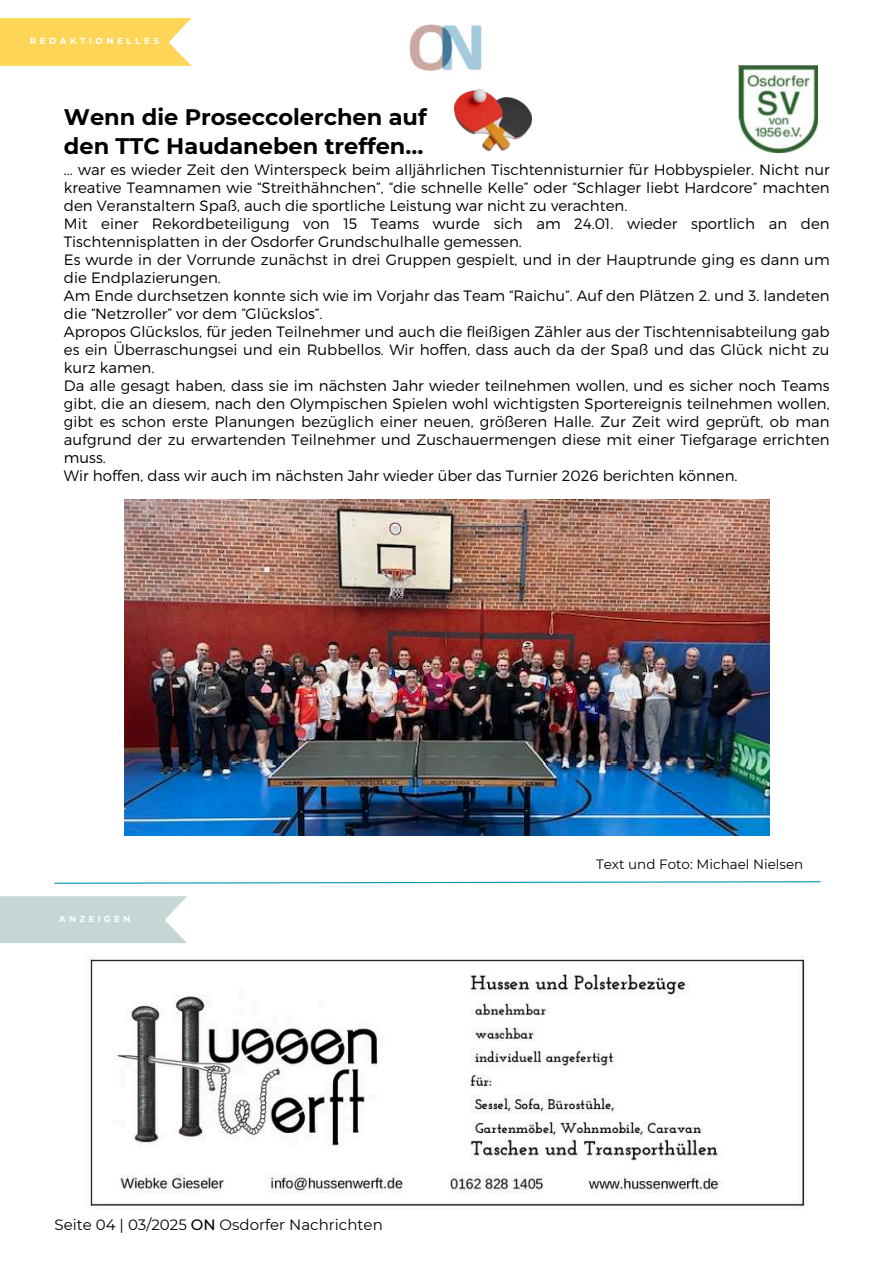
<style>
.page{position:relative;width:894px;height:1264px;background:#fff}
.page>*{position:absolute;margin:0;border:0;box-sizing:border-box;transform-origin:0 0}
.t1{font:700 22.5px/29.2px "Montserrat";color:#000}
.t2{font:300 15px/18px "Montserrat";color:#000}
.t3{font:15px "Montserrat";color:#000}
.t4{font:13.5px "Montserrat";color:#000}
.t5{font:700 8.7px "Montserrat";letter-spacing:.4em;color:#fff}
.t6{font:700 8.55px "Montserrat";letter-spacing:.4em;color:#fff}
.s1{font-weight:500}
</style>
<div class="page">
<img style="left:409px;top:24px;width:73px;height:47px">
<img style="left:86px;top:955px;width:720px;height:251px">
<img style="left:124px;top:499px;width:645px;height:337px">
<img style="left:738px;top:66px;width:79px;height:86px">
<svg style="left:0;top:896px;width:187px;height:47px;background:#c7d9d7"></svg>
<svg style="left:54px;top:881px;width:767px;height:3px"></svg>
<svg style="left:0;top:18px;width:191px;height:48px;background:#ffd761"></svg>
<img style="left:454px;top:89px;width:77px;height:61px">
<p class="t5" style="left:30px;top:36px;width:131px">REDAKTIONELLES</p>
<h1 class="t1" style="left:64px;top:102px;width:364px">Wenn die Proseccolerchen auf den TTC Haudaneben treffen…</h1>
<p class="t2" style="left:64px;top:160px;width:767px">... war es wieder Zeit den Winterspeck beim alljährlichen Tischtennisturnier für Hobbyspieler. Nicht nur kreative Teamnamen wie “Streithähnchen”, “die schnelle Kelle” oder “Schlager liebt Hardcore” machten den Veranstaltern Spaß, auch die sportliche Leistung war nicht zu verachten.<br>Mit einer Rekordbeteiligung von 15 Teams wurde sich am 24.01. wieder sportlich an den Tischtennisplatten in der Osdorfer Grundschulhalle gemessen.<br>Es wurde in der Vorrunde zunächst in drei Gruppen gespielt, und in der Hauptrunde ging es dann um die Endplazierungen.<br>Am Ende durchsetzen konnte sich wie im Vorjahr das Team “Raichu”. Auf den Plätzen 2. und 3. landeten die “Netzroller” vor dem “Glückslos”.<br>Apropos Glückslos, für jeden Teilnehmer und auch die fleißigen Zähler aus der Tischtennisabteilung gab es ein Überraschungsei und ein Rubbellos. Wir hoffen, dass auch da der Spaß und das Glück nicht zu kurz kamen.<br>Da alle gesagt haben, dass sie im nächsten Jahr wieder teilnehmen wollen, und es sicher noch Teams gibt, die an diesem, nach den Olympischen Spielen wohl wichtigsten Sportereignis teilnehmen wollen, gibt es schon erste Planungen bezüglich einer neuen, größeren Halle. Zur Zeit wird geprüft, ob man aufgrund der zu erwartenden Teilnehmer und Zuschauermengen diese mit einer Tiefgarage errichten muss.<br>Wir hoffen, dass wir auch im nächsten Jahr wieder über das Turnier 2026 berichten können.</p>
<p class="t6" style="left:59px;top:913px;width:73px">ANZEIGEN</p>
<p class="t3" style="left:54px;top:1215px;width:330px">Seite 04 | 03/2025 <span class="s1">ON</span> Osdorfer Nachrichten</p>
<p class="t4" style="left:596px;top:856px;width:209px">Text und Foto: Michael Nielsen</p>
</div>
